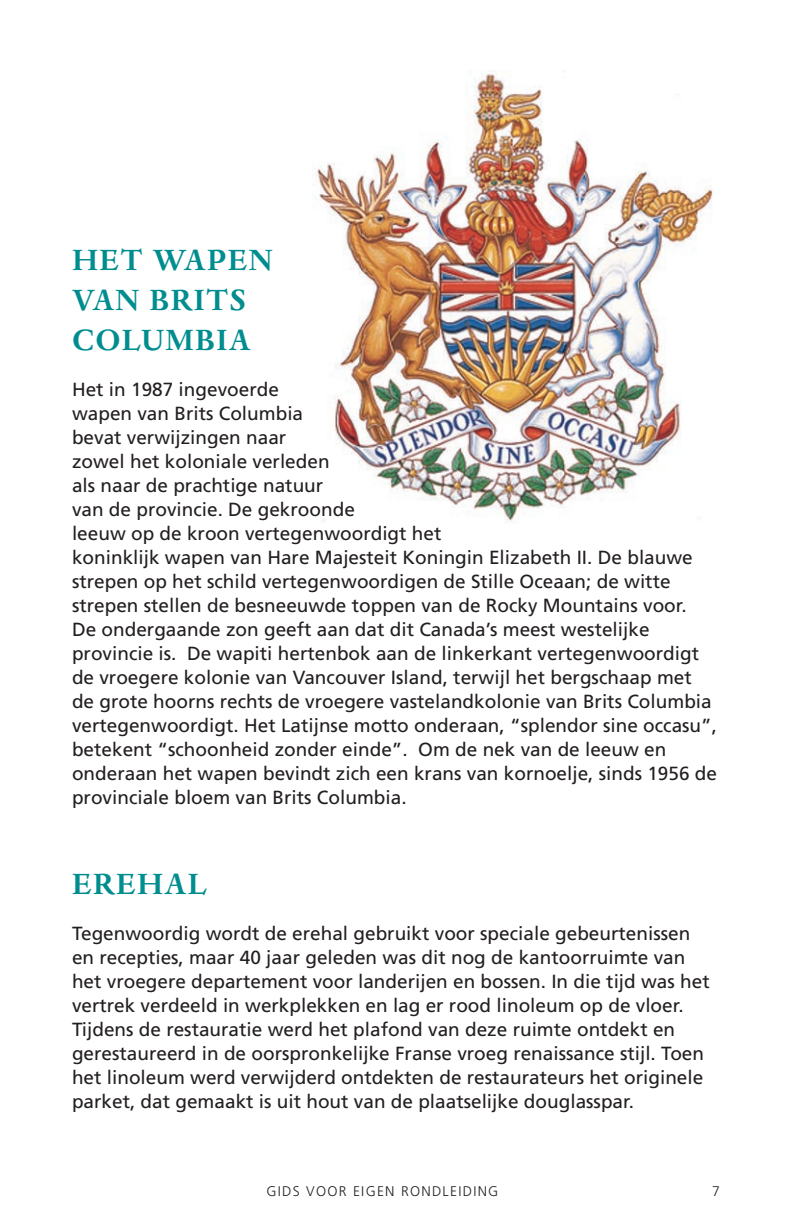
<style>
.page{position:relative;width:792px;height:1224px;background:#fff}
.page>*{position:absolute;margin:0;border:0;box-sizing:border-box;transform-origin:0 0}
.t1{font:700 34px/40px "Dante MT Pro";letter-spacing:.035em;color:#008d8f}
.t2{font:19px/24px "Frutiger LT Std";color:#231f20}
.t3{font:300 14px "Frutiger LT Std";letter-spacing:.09em;color:#231f20}
</style>
<div class="page">
<img style="left:315px;top:70px;width:398px;height:453px">
<h1 class="t1" style="left:72px;top:240px;width:202px">HET WAPEN<br>VAN BRITS<br>COLUMBIA</h1>
<p class="t2" style="left:72px;top:377px;width:647px">Het in 1987 ingevoerde<br>wapen van Brits Columbia<br>bevat verwijzingen naar<br>zowel het koloniale verleden<br>als naar de prachtige natuur<br>van de provincie. De gekroonde<br>leeuw op de kroon vertegenwoordigt het<br>koninklijk wapen van Hare Majesteit Koningin Elizabeth II. De blauwe strepen op het schild vertegenwoordigen de Stille Oceaan; de witte strepen stellen de besneeuwde toppen van de Rocky Mountains voor.<br>De ondergaande zon geeft aan dat dit Canada’s meest westelijke provincie is. De wapiti hertenbok aan de linkerkant vertegenwoordigt de vroegere kolonie van Vancouver Island, terwijl het bergschaap met de grote hoorns rechts de vroegere vastelandkolonie van Brits Columbia vertegenwoordigt. Het Latijnse motto onderaan, “splendor sine occasu”, betekent “schoonheid zonder einde”. Om de nek van de leeuw en onderaan het wapen bevindt zich een krans van kornoelje, sinds 1956 de provinciale bloem van Brits Columbia.</p>
<h1 class="t1" style="left:72px;top:864px;width:136px">EREHAL</h1>
<p class="t2" style="left:72px;top:921px;width:639px">Tegenwoordig wordt de erehal gebruikt voor speciale gebeurtenissen en recepties, maar 40 jaar geleden was dit nog de kantoorruimte van het vroegere departement voor landerijen en bossen. In die tijd was het vertrek verdeeld in werkplekken en lag er rood linoleum op de vloer.<br>Tijdens de restauratie werd het plafond van deze ruimte ontdekt en gerestaureerd in de oorspronkelijke Franse vroeg renaissance stijl. Toen het linoleum werd verwijderd ontdekten de restaurateurs het originele parket, dat gemaakt is uit hout van de plaatselijke douglasspar.</p>
<p class="t3" style="left:267px;top:1183px;width:233px">GIDS VOOR EIGEN RONDLEIDING</p>
<p class="t3" style="left:712px;top:1183px;width:9px">7</p>
</div>
